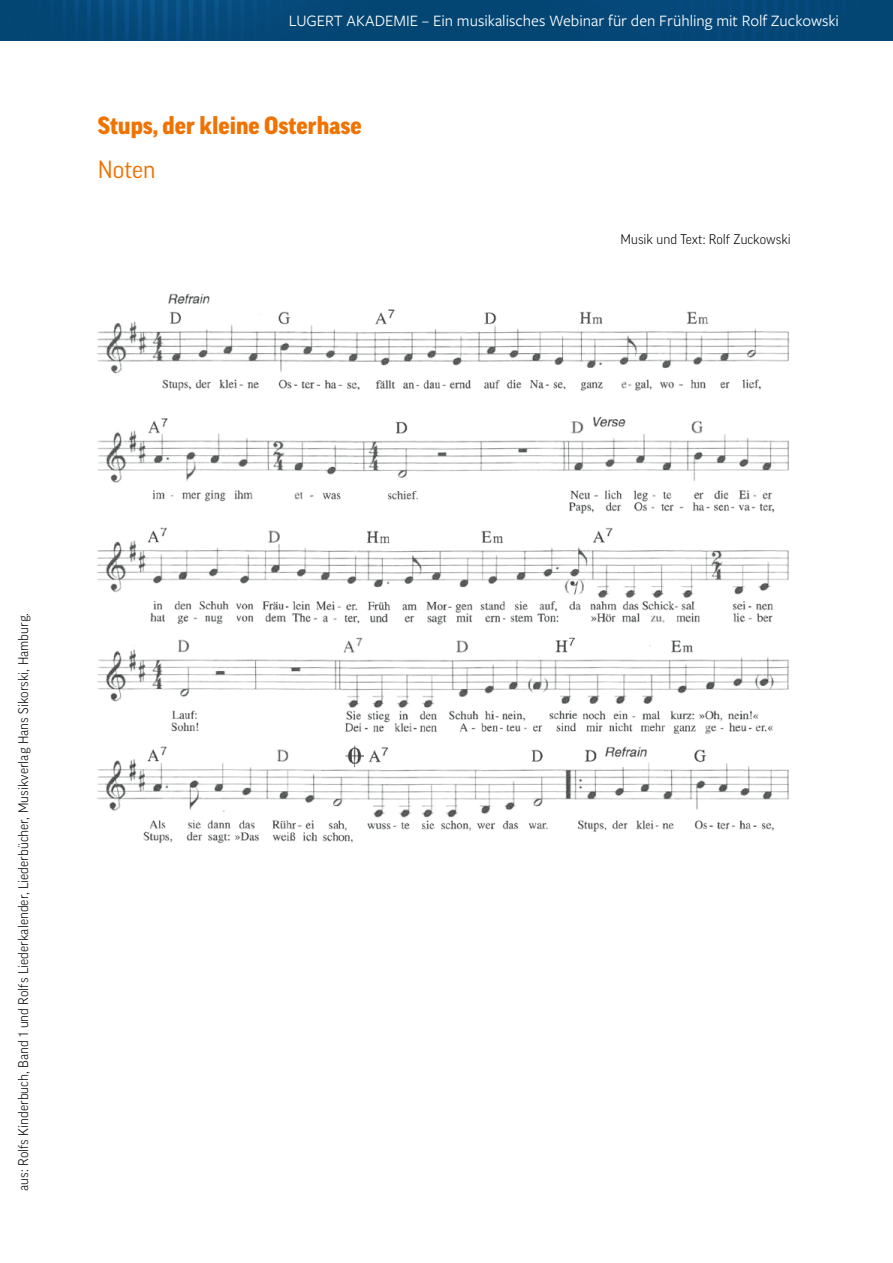
<style>
.page{position:relative;width:893px;height:1263px;background:#fff}
.page>*{position:absolute;margin:0;border:0;box-sizing:border-box;transform-origin:0 0}
.t1{font:900 24px "Good Pro";color:#f07200}
.t2{font:24px "Good Pro";color:#f07200}
.t3{font:16.5px "Freight Sans Pro";color:#fff}
.t4{font:300 13.5px "Good Pro";color:#000}
</style>
<div class="page">
<svg style="left:0;top:0;width:888px;height:40px;background:#044777"></svg>
<img style="left:576px;top:0;width:9px;height:26px">
<img style="left:588px;top:0;width:11px;height:40px">
<div style="left:601px;top:0;width:39px;height:40px;background:#054878"></div>
<img style="left:640px;top:0;width:12px;height:40px">
<img style="left:652px;top:0;width:13px;height:40px">
<img style="left:665px;top:0;width:13px;height:40px">
<img style="left:678px;top:0;width:13px;height:40px">
<img style="left:691px;top:0;width:13px;height:40px">
<img style="left:704px;top:0;width:12px;height:40px">
<img style="left:716px;top:0;width:13px;height:40px">
<img style="left:729px;top:0;width:13px;height:40px">
<img style="left:742px;top:0;width:13px;height:40px">
<img style="left:755px;top:0;width:24px;height:40px">
<img style="left:781px;top:0;width:8px;height:40px">
<img style="left:793px;top:0;width:5px;height:40px">
<img style="left:805px;top:0;width:4px;height:40px">
<img style="left:816px;top:0;width:5px;height:40px">
<img style="left:828px;top:0;width:5px;height:40px">
<img style="left:839px;top:0;width:6px;height:40px">
<img style="left:851px;top:0;width:7px;height:40px">
<img style="left:863px;top:0;width:7px;height:40px">
<img style="left:876px;top:0;width:7px;height:40px">
<img style="left:888px;top:0;width:5px;height:40px">
<img style="left:96px;top:293px;width:694px;height:551px">
<p class="t3" style="left:289px;top:9px;width:552px">LUGERT AKADEMIE – Ein musikalisches Webinar für den Frühling mit Rolf Zuckowski</p>
<h1 class="t1" style="left:98px;top:112px;width:265px">Stups, der kleine Osterhase</h1>
<h1 class="t2" style="left:98px;top:156px;width:59px">Noten</h1>
<p class="t4" style="left:621px;top:232px;width:172px">Musik und Text: Rolf Zuckowski</p>
<p class="t4" style="left:15px;top:1191px;width:579px;rotate:-90deg">aus: Rolfs Kinderbuch, Band 1 und Rolfs Liederkalender, Liederbücher, Musikverlag Hans Sikorski, Hamburg.</p>
</div>
